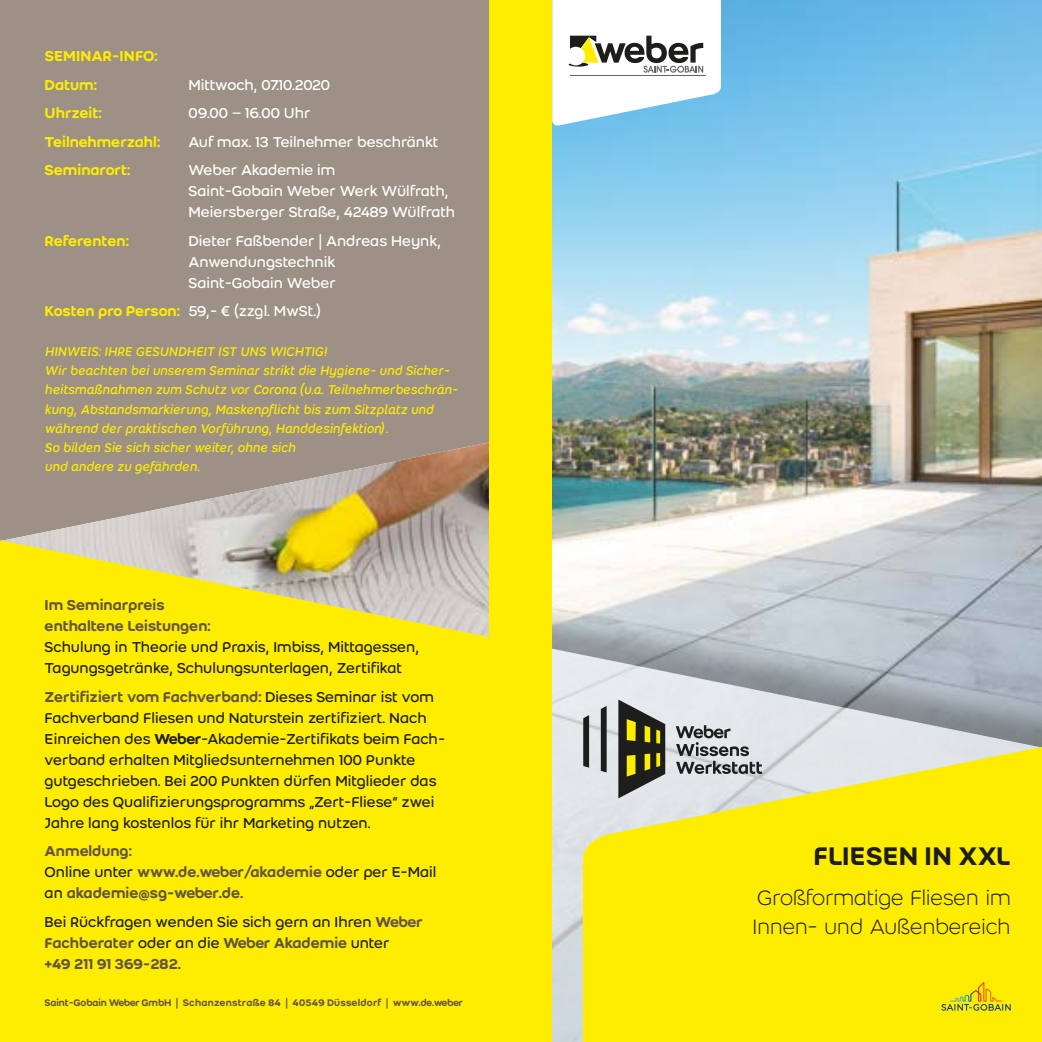
<style>
.page{position:relative;width:1042px;height:1042px;background:#fff}
.page>*{position:absolute;margin:0;border:0;box-sizing:border-box;transform-origin:0 0}
.t1{font:500 28px "Weber";letter-spacing:.005em;color:#1d1d1b}
.t2{font:300 22.75px/29.8px "Weber";letter-spacing:-.015em;color:#1d1d1b}
.t3{font:15.75px/21px "Weber";color:#1d1d1b}
.t4{font:15.75px/21px "Weber";color:#fff}
.t5{font:500 15.75px/21px "Weber";color:#625446}
.t6{font:500 15.75px/28.5px "Weber";color:#ffed00}
.t7{font:15.75px "Weber";letter-spacing:-.02em;color:#fff}
.t8{font:italic 14px/19.2px "Weber";color:#ffed00}
.t9{font:500 10.5px "Weber";letter-spacing:.015em;color:#625446}
.s1{font-weight:500;color:#ffed00}
.s2{font-weight:500;color:#625446}
.s3{font-family:"Weber Name"}
.s4{font-weight:400;color:#1d1d1b}
.s5{font-family:"Weber Name";font-weight:400}
.s6{font-family:"Weber Name";color:#625446}
</style>
<div class="page">
<div style="left:0;top:0;width:506px;height:1042px;background:#9d9186"></div>
<img style="left:6px;top:440px;width:484px;height:100px">
<img style="left:552px;top:0;width:490px;height:601px">
<div style="left:516px;top:601px;width:526px;height:441px;background:#1d1d1b;opacity:.55"></div>
<svg style="left:552px;top:646px;width:490px;height:396px;background:#c0c6cc"></svg>
<svg style="left:583px;top:744px;width:459px;height:298px;background:#faeb1e"></svg>
<svg style="left:941px;top:982px;width:69px;height:28px;background:#e4d312"></svg>
<div style="left:490px;top:0;width:62px;height:1042px;background:#ffed00"></div>
<svg style="left:552px;top:0;width:169px;height:127px"></svg>
<svg style="left:676px;top:725px;width:86px;height:49px;background:#a6a9ab"></svg>
<svg style="left:583px;top:706px;width:24px;height:66px;background:#8e9192"></svg>
<svg style="left:618px;top:699px;width:47px;height:99px;background:#6d6c4c"></svg>
<svg style="left:0;top:540px;width:490px;height:502px;background:#f9e810"></svg>
<p class="t6" style="left:45px;top:42px;width:115px">SEMINAR-INFO:<br>Datum:</p>
<p class="t7" style="left:189px;top:76px;width:143px">Mittwoch, 07.10.2020</p>
<p class="t6" style="left:45px;top:99px;width:59px">Uhrzeit:</p>
<p class="t4" style="left:189px;top:103px;width:123px">09.00 – 16.00 Uhr</p>
<p class="t6" style="left:45px;top:127px;width:117px">Teilnehmerzahl:</p>
<p class="t4" style="left:189px;top:131px;width:252px">Auf max. 13 Teilnehmer beschränkt</p>
<p class="t6" style="left:45px;top:156px;width:87px">Seminarort:</p>
<p class="t4" style="left:189px;top:160px;width:268px">Weber Akademie im<br>Saint-Gobain Weber Werk Wülfrath,<br>Meiersberger Straße, 42489 Wülfrath</p>
<p class="t6" style="left:45px;top:226px;width:86px">Referenten:</p>
<p class="t4" style="left:189px;top:230px;width:254px">Dieter Faßbender | Andreas Heynk,<br>Anwendungstechnik<br>Saint-Gobain Weber</p>
<p class="t4" style="left:45px;top:301px;width:278px"><span class="s1">Kosten pro Person:</span> 59,- € (zzgl. MwSt.)</p>
<p class="t8" style="left:45px;top:342px;width:415px">HINWEIS: IHRE GESUNDHEIT IST UNS WICHTIG!<br>Wir beachten bei unserem Seminar strikt die Hygiene- und Sicher&shy;heitsmaßnahmen zum Schutz vor Corona (u.a. Teilnehmerbeschrän&shy;kung, Abstandsmarkierung, Maskenpflicht bis zum Sitzplatz und während der praktischen Vorführung, Handdesinfektion).<br>So bilden Sie sich sicher weiter, ohne sich<br>und andere zu gefährden.</p>
<p class="t5" style="left:45px;top:594px;width:168px">Im Seminarpreis enthaltene Leistungen:</p>
<p class="t3" style="left:45px;top:637px;width:376px">Schulung in Theorie und Praxis, Imbiss, Mittagessen,<br>Tagungsgetränke, Schulungsunterlagen, Zertifikat</p>
<p class="t3" style="left:45px;top:686px;width:402px"><span class="s2">Zertifiziert vom Fachverband:</span> Dieses Seminar ist vom Fachverband Fliesen und Naturstein zertifiziert. Nach Einreichen des <span class="s3">Weber</span>-Akademie-Zertifikats beim Fach&shy;verband erhalten Mitgliedsunternehmen 100 Punkte gutgeschrieben. Bei 200 Punkten dürfen Mitglieder das Logo des Qualifizierungsprogramms „Zert-Fliese“ zwei Jahre lang kostenlos für ihr Marketing nutzen.</p>
<p class="t5" style="left:45px;top:840px;width:393px">Anmeldung:<br><span class="s4">Online unter</span> www.de.<span class="s5">weber</span>/akademie <span class="s4">oder per E-Mail an</span> akademie@sg-<span class="s5">weber</span>.de.</p>
<p class="t3" style="left:45px;top:911px;width:379px">Bei Rückfragen wenden Sie sich gern an Ihren <span class="s6">Weber<br></span><span class="s2">Fachberater</span> oder an die <span class="s6">Weber</span> <span class="s2">Akademie</span> unter<br><span class="s2">+49 211 91 369-282.</span></p>
<p class="t9" style="left:45px;top:996px;width:420px">Saint-Gobain <span class="s5">Weber</span> GmbH | Schanzenstraße 84 | 40549 Düsseldorf | <span class="s5">www.de.weber</span></p>
<h1 class="t1" style="left:813px;top:839px;width:199px">FLIESEN IN XXL</h1>
<h2 class="t2" style="left:752px;top:883px;width:260px">Großformatige Fliesen im<br>Innen- und Außenbereich</h2>
</div>
